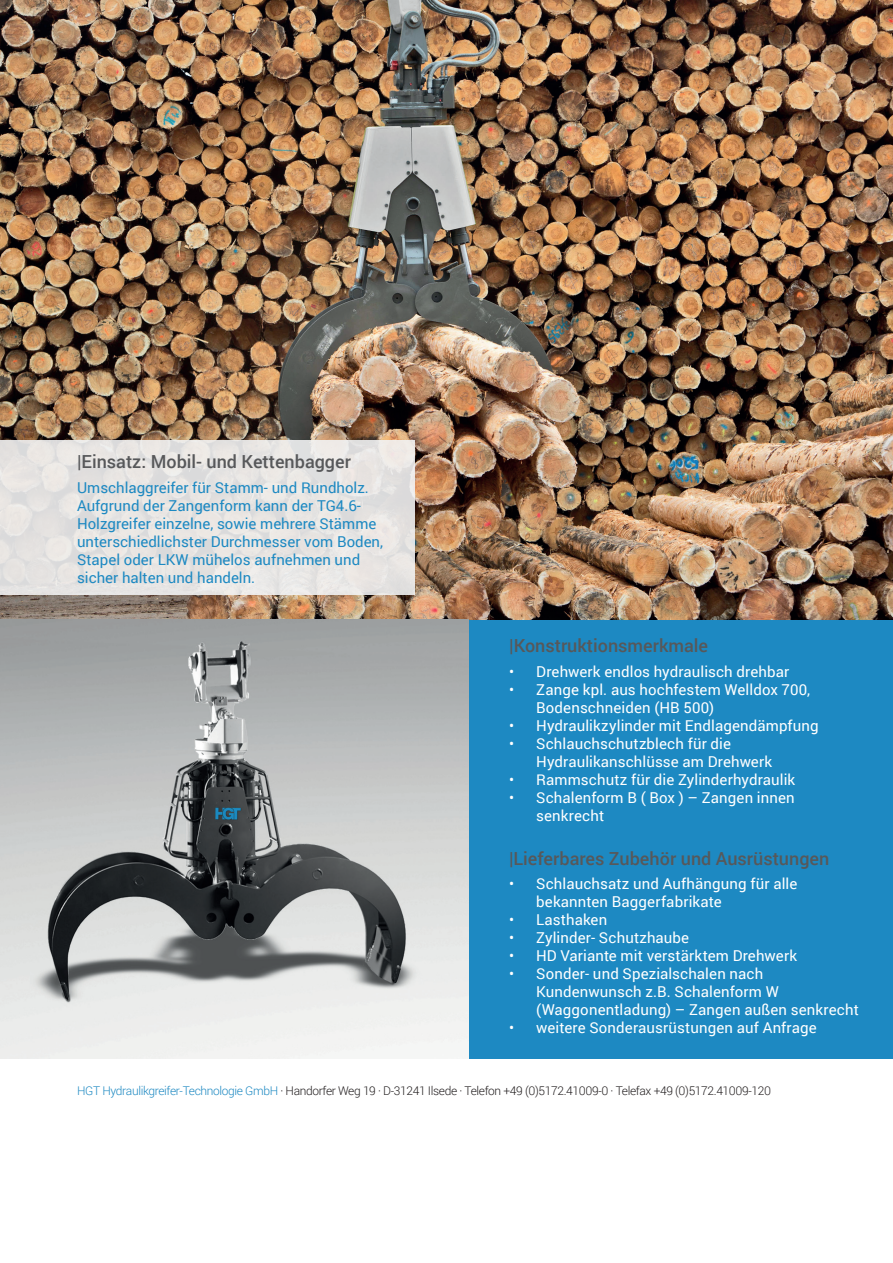
<style>
.page{position:relative;width:893px;height:1263px;background:#fff}
.page>*{position:absolute;margin:0;border:0;box-sizing:border-box;transform-origin:0 0}
.t1{font:500 18px "Roboto";color:#57585a}
.t2{font:15px/18px "Roboto";letter-spacing:.01em;color:#fff}
.t3{font:15px/18px "Roboto";color:#1d89c2}
.t4{font:300 12px "Roboto";letter-spacing:-.03em;color:#231f20}
.s1{color:#1d89c2}
</style>
<div class="page">
<div style="left:468px;top:619px;width:425px;height:439px;background:#1d89c2"></div>
<img style="left:1px;top:0;width:892px;height:619px">
<img style="left:0;top:619px;width:468px;height:439px">
<div style="left:1px;top:440px;width:414px;height:154px;background:linear-gradient(to right,#e5e3e1,#e7e5e3)"></div>
<p class="t1" style="left:77px;top:449px;width:275px">|Einsatz: Mobil- und Kettenbagger</p>
<p class="t3" style="left:77px;top:478px;width:308px">Umschlaggreifer für Stamm- und Rundholz.<br>Aufgrund der Zangenform kann der TG4.6- Holzgreifer einzelne, sowie mehrere Stämme unterschiedlichster Durchmesser vom Boden, Stapel oder LKW mühelos aufnehmen und sicher halten und handeln.</p>
<p class="t1" style="left:509px;top:633px;width:200px">|Konstruktionsmerkmale</p>
<p class="t2" style="left:509px;top:662px;width:282px">• Drehwerk endlos hydraulisch drehbar</p>
<p class="t2" style="left:536px;top:680px;width:275px;text-indent:-27px">• Zange kpl. aus hochfestem Welldox 700,<br>Bodenschneiden (HB 500)</p>
<p class="t2" style="left:509px;top:716px;width:311px">• Hydraulikzylinder mit Endlagendämpfung</p>
<p class="t2" style="left:536px;top:734px;width:237px;text-indent:-27px">• Schlauchschutzblech für die<br>Hydraulikanschlüsse am Drehwerk</p>
<p class="t2" style="left:509px;top:770px;width:287px">• Rammschutz für die Zylinderhydraulik</p>
<p class="t2" style="left:536px;top:788px;width:260px;text-indent:-27px">• Schalenform B ( Box ) – Zangen innen senkrecht</p>
<p class="t1" style="left:509px;top:846px;width:322px">|Lieferbares Zubehör und Ausrüstungen</p>
<p class="t2" style="left:536px;top:874px;width:263px;text-indent:-27px">• Schlauchsatz und Aufhängung für alle bekannten Baggerfabrikate</p>
<p class="t2" style="left:509px;top:910px;width:100px">• Lasthaken</p>
<p class="t2" style="left:509px;top:928px;width:182px">• Zylinder- Schutzhaube</p>
<p class="t2" style="left:509px;top:946px;width:289px">• HD Variante mit verstärktem Drehwerk</p>
<p class="t2" style="left:536px;top:964px;width:324px;text-indent:-27px">• Sonder- und Spezialschalen nach<br>Kundenwunsch z.B. Schalenform W (Waggonentladung) – Zangen außen senkrecht</p>
<p class="t2" style="left:509px;top:1018px;width:309px">• weitere Sonderausrüstungen auf Anfrage</p>
<p class="t4" style="left:77px;top:1082px;width:695px"><span class="s1">HGT Hydraulikgreifer-Technologie GmbH</span> · Handorfer Weg 19 · D-31241 Ilsede · Telefon +49 (0)5172.41009-0 · Telefax +49 (0)5172.41009-120</p>
</div>
